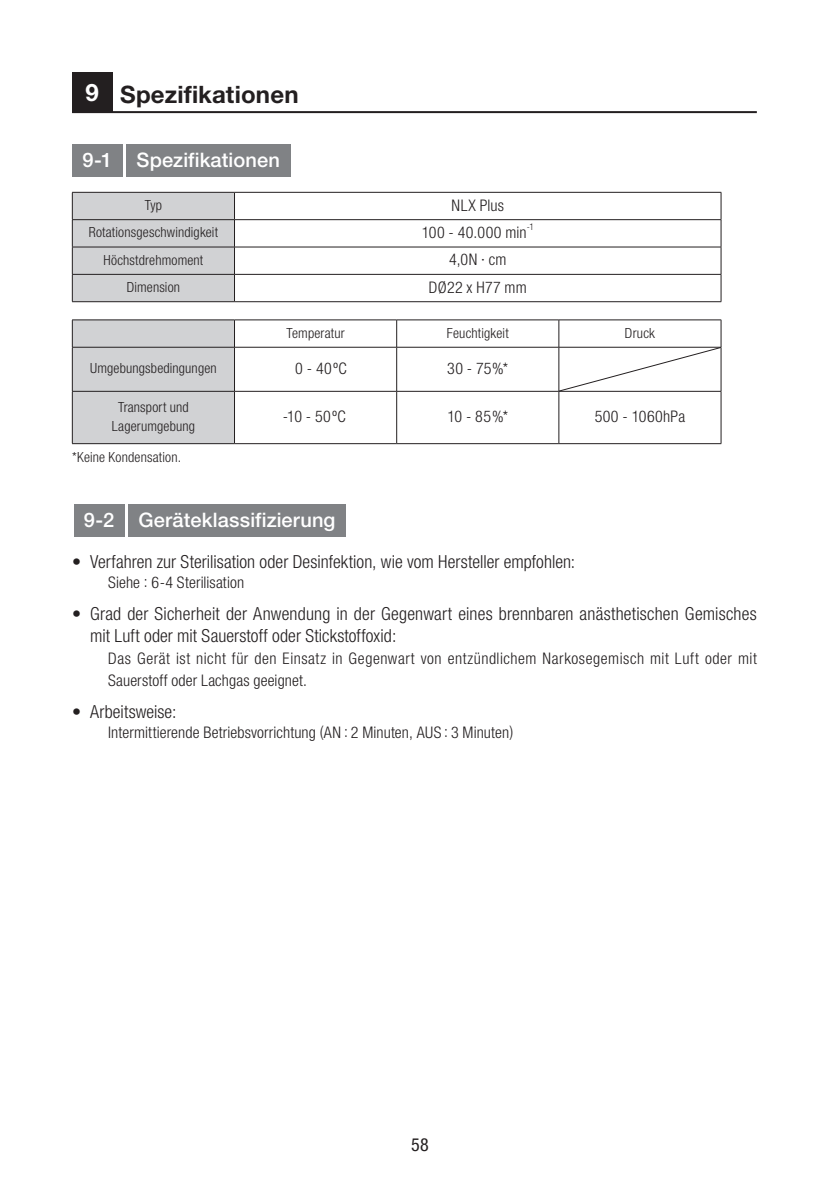
<style>
.page{position:relative;width:840px;height:1191px;background:#fff}
.page>*{position:absolute;margin:0;border:0;box-sizing:border-box;transform-origin:0 0}
.t1{font:700 24px "Helvetica Neue LT Pro";letter-spacing:.005em;color:#231f20}
.t2{font:500 20px "Helvetica Neue LT Pro";letter-spacing:.005em;color:#fff}
.t3{font:300 condensed 18px/22px "Helvetica Neue LT Pro";letter-spacing:.01em;color:#231f20}
.t4{font:condensed 18px "Helvetica Neue LT Pro";color:#231f20}
.t5{font:300 condensed 16px/22px "Helvetica Neue LT Pro";letter-spacing:.02em;color:#231f20}
.t6{font:300 condensed 14px/18px "Helvetica Neue LT Pro";letter-spacing:.01em;color:#231f20;text-align:center}
.t7{font:300 condensed 9.4px "Helvetica Neue LT Pro";color:#231f20}
.s1{color:#fff}
</style>
<div class="page">
<hr style="left:72px;top:111px;width:684px;height:2px;background:#231f20">
<div style="left:72px;top:72px;width:40px;height:40px;background:#231f20"></div>
<div style="left:72px;top:144px;width:50px;height:32px;background:#808285"></div>
<div style="left:126px;top:144px;width:164px;height:32px;background:#808285"></div>
<div style="left:74px;top:504px;width:50px;height:32px;background:#808285"></div>
<div style="left:128px;top:504px;width:218px;height:32px;background:#808285"></div>
<hr style="left:234px;top:192px;width:486px;height:1px;background:#231f20">
<hr style="left:234px;top:219px;width:486px;height:1px;background:#231f20">
<hr style="left:234px;top:247px;width:486px;height:1px;background:#231f20">
<hr style="left:234px;top:274px;width:486px;height:1px;background:#231f20">
<svg style="left:72px;top:192px;width:163px;height:109px;background:#c9c9cb"></svg>
<svg style="left:720px;top:193px;width:1px;height:108px"></svg>
<hr style="left:72px;top:301px;width:162px;height:1px;background:#231f20">
<hr style="left:234px;top:301px;width:486px;height:1px;background:#231f20">
<hr style="left:72px;top:319px;width:162px;height:1px;background:#231f20">
<hr style="left:234px;top:319px;width:162px;height:1px;background:#231f20">
<div style="left:72px;top:320px;width:163px;height:123px;background:#d1d2d4"></div>
<hr style="left:396px;top:319px;width:162px;height:1px;background:#231f20">
<svg style="left:396px;top:320px;width:1px;height:27px"></svg>
<hr style="left:558px;top:319px;width:162px;height:1px;background:#231f20">
<hr style="left:72px;top:347px;width:162px;height:1px;background:#231f20">
<hr style="left:72px;top:347px;width:1px;height:44px;background:#231f20">
<hr style="left:234px;top:347px;width:162px;height:1px;background:#231f20">
<hr style="left:234px;top:347px;width:1px;height:44px;background:#231f20">
<hr style="left:396px;top:347px;width:162px;height:1px;background:#231f20">
<hr style="left:396px;top:347px;width:1px;height:44px;background:#231f20">
<hr style="left:72px;top:391px;width:162px;height:1px;background:#231f20">
<hr style="left:72px;top:391px;width:1px;height:52px;background:#231f20">
<hr style="left:234px;top:391px;width:162px;height:1px;background:#231f20">
<hr style="left:234px;top:391px;width:1px;height:52px;background:#231f20">
<hr style="left:396px;top:391px;width:162px;height:1px;background:#231f20">
<hr style="left:396px;top:391px;width:1px;height:52px;background:#231f20">
<hr style="left:558px;top:391px;width:162px;height:1px;background:#231f20">
<hr style="left:558px;top:391px;width:1px;height:52px;background:#231f20">
<hr style="left:720px;top:391px;width:1px;height:52px;background:#231f20">
<hr style="left:72px;top:443px;width:162px;height:1px;background:#231f20">
<hr style="left:234px;top:443px;width:162px;height:1px;background:#231f20">
<hr style="left:396px;top:443px;width:162px;height:1px;background:#231f20">
<hr style="left:558px;top:443px;width:162px;height:1px;background:#231f20">
<svg style="left:558px;top:320px;width:163px;height:71px"></svg>
<h1 class="t1" style="left:85px;top:79px;width:214px"><span class="s1">9</span> Spezifikationen</h1>
<p class="t2" style="left:82px;top:148px;width:199px">9-1 Spezifikationen</p>
<p class="t6" style="left:145px;top:196px;width:19px">Typ</p>
<p class="t5" style="left:451px;top:194px;width:54px">NLX Plus</p>
<p class="t6" style="left:89px;top:223px;width:131px">Rotationsgeschwindigkeit</p>
<p class="t5" style="left:421px;top:221px;width:106px">100 - 40.000 min</p>
<p class="t7" style="left:526px;top:221px;width:9px">-1</p>
<p class="t6" style="left:103px;top:251px;width:101px">Höchstdrehmoment</p>
<p class="t5" style="left:449px;top:248px;width:59px">4,0N · cm</p>
<p class="t6" style="left:127px;top:278px;width:55px">Dimension</p>
<p class="t5" style="left:428px;top:276px;width:99px">DØ22 x H77 mm</p>
<p class="t6" style="left:286px;top:323px;width:60px">Temperatur</p>
<p class="t6" style="left:446px;top:323px;width:63px">Feuchtigkeit</p>
<p class="t6" style="left:624px;top:323px;width:31px">Druck</p>
<p class="t6" style="left:90px;top:359px;width:128px">Umgebungsbedingungen</p>
<p class="t5" style="left:295px;top:357px;width:53px">0 - 40ºC</p>
<p class="t5" style="left:447px;top:357px;width:62px">30 - 75%*</p>
<p class="t6" style="left:112px;top:398px;width:85px">Transport und<br>Lagerumgebung</p>
<p class="t5" style="left:282px;top:405px;width:65px">-10 - 50ºC</p>
<p class="t5" style="left:447px;top:405px;width:62px">10 - 85%*</p>
<p class="t5" style="left:594px;top:405px;width:92px">500 - 1060hPa</p>
<p class="t6" style="left:72px;top:448px;width:110px">*Keine Kondensation.</p>
<p class="t2" style="left:84px;top:508px;width:253px">9-2 Geräteklassifizierung</p>
<p class="t3" style="left:72px;top:550px;width:504px">• Verfahren zur Sterilisation oder Desinfektion, wie vom Hersteller empfohlen:</p>
<p class="t5" style="left:108px;top:571px;width:137px">Siehe : 6-4 Sterilisation</p>
<p class="t3" style="left:90px;top:602px;width:667px;text-indent:-18px">• Grad der Sicherheit der Anwendung in der Gegenwart eines brennbaren anästhetischen Gemisches mit Luft oder mit Sauerstoff oder Stickstoffoxid:</p>
<p class="t5" style="left:108px;top:647px;width:650px">Das Gerät ist nicht für den Einsatz in Gegenwart von entzündlichem Narkosegemisch mit Luft oder mit<br>Sauerstoff oder Lachgas geeignet.</p>
<p class="t3" style="left:72px;top:700px;width:106px">• Arbeitsweise:</p>
<p class="t5" style="left:108px;top:721px;width:406px">Intermittierende Betriebsvorrichtung (AN : 2 Minuten, AUS : 3 Minuten)</p>
<p class="t4" style="left:411px;top:1134px;width:19px">58</p>
</div>
